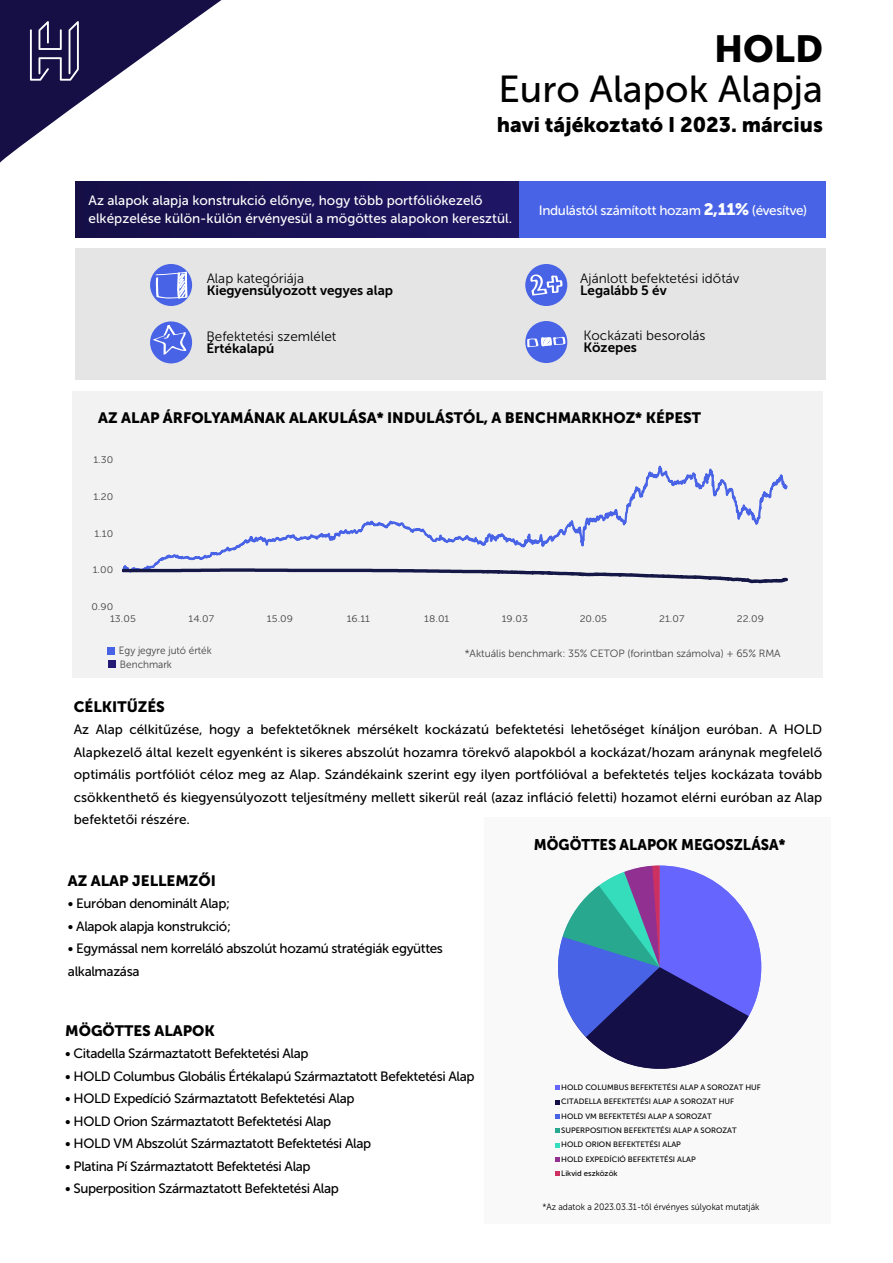
<style>
.page{position:relative;width:893px;height:1263px;background:#fff}
.page>*{position:absolute;margin:0;border:0;box-sizing:border-box;transform-origin:0 0}
.t1{font:37.5px "Museo Sans 500";color:#000}
.t2{font:37.5px "Museo Sans 900";color:#000}
.t3{font:21px "Museo Sans 900";color:#000}
.t4{font:15.3px "Museo Sans 900";color:#000;scale:.94 1}
.t5{font:15px "Museo Sans 900";color:#000}
.t6{font:13.5px/22.5px "Museo Sans 500";letter-spacing:-.03em;color:#000;text-align:justify}
.t7{font:13.5px/18px "Museo Sans 500";color:#fff}
.t8{font:13.5px "Museo Sans 300";color:#000}
.t9{font:13.5px "Museo Sans 700";color:#000}
.t10{font:13.5px "Museo Sans 500";letter-spacing:-.025em;color:#fff}
.t11{font:10.5px "Museo Sans 300";letter-spacing:-.005em;color:#404040}
.t12{font:10.5px/13.4px "Museo Sans 300";letter-spacing:-.005em;color:#404040;scale:.95 1}
.t13{font:9.45px "Museo Sans 300";color:#404040;scale:1.1 1}
.t14{font:9.15px "Museo Sans 300";color:#000;scale:.94 1}
.t15{font:7.8px/14.4px "Museo Sans 500";color:#000}
.s1{font-family:"Museo Sans 900";font-size:16.5px}
</style>
<div class="page">
<svg style="left:0;top:0;width:221px;height:163px"></svg>
<div style="left:73px;top:392px;width:750px;height:286px;background:#f2f2f2"></div>
<div style="left:108px;top:647px;width:7px;height:8px;background:#4863e5"></div>
<div style="left:108px;top:660px;width:8px;height:8px;background:#241975"></div>
<div style="left:483px;top:818px;width:347px;height:406px;background:#f9f9f9"></div>
<svg style="left:555px;top:1100px;width:4px;height:4px"></svg>
<svg style="left:555px;top:1114px;width:4px;height:4px"></svg>
<svg style="left:555px;top:1129px;width:4px;height:4px"></svg>
<svg style="left:555px;top:1143px;width:4px;height:4px"></svg>
<svg style="left:555px;top:1157px;width:4px;height:4px"></svg>
<svg style="left:555px;top:1172px;width:4px;height:4px"></svg>
<div style="left:75px;top:248px;width:750px;height:132px;background:#e5e5e5"></div>
<div style="left:75px;top:182px;width:445px;height:56px;background:linear-gradient(to right,#150f46,#1f1666)"></div>
<div style="left:519px;top:182px;width:306px;height:56px;background:#4863e5"></div>
<div style="left:150px;top:321px;width:42px;height:42px;background:#4863e5;border-radius:50%"></div>
<svg style="left:153px;top:325px;width:33px;height:30px"></svg>
<div style="left:525px;top:321px;width:42px;height:42px;background:#4863e5;border-radius:50%"></div>
<svg style="left:527px;top:337px;width:38px;height:10px"></svg>
<div style="left:150px;top:264px;width:42px;height:42px;background:#4863e5;border-radius:50%"></div>
<svg style="left:154px;top:272px;width:33px;height:27px"></svg>
<div style="left:525px;top:264px;width:42px;height:42px;background:#4863e5;border-radius:50%"></div>
<svg style="left:530px;top:274px;width:32px;height:22px"></svg>
<svg style="left:555px;top:865px;width:206px;height:225px"></svg>
<svg style="left:123px;top:465px;width:664px;height:102px"></svg>
<svg style="left:123px;top:567px;width:664px;height:17px"></svg>
<h1 class="t2" style="left:714px;top:28px;width:110px">HOLD</h1>
<h1 class="t1" style="left:498px;top:69px;width:326px">Euro Alapok Alapja</h1>
<h2 class="t3" style="left:497px;top:113px;width:327px">havi tájékoztató I 2023. március</h2>
<p class="t7" style="left:89px;top:192px;width:425px">Az alapok alapja konstrukció előnye, hogy több portfóliókezelő elképzelése külön-külön érvényesül a mögöttes alapokon keresztül.</p>
<p class="t10" style="left:539px;top:203px;width:270px">Indulástól számított hozam <span class="s1">2,11%</span> (évesítve)</p>
<p class="t8" style="left:207px;top:271px;width:99px">Alap kategóriája</p>
<p class="t9" style="left:207px;top:283px;width:188px">Kiegyensúlyozott vegyes alap</p>
<p class="t8" style="left:206px;top:329px;width:131px">Befektetési szemlélet</p>
<p class="t9" style="left:206px;top:341px;width:69px">Értékalapú</p>
<p class="t8" style="left:580px;top:271px;width:161px">Ajánlott befektetési időtáv</p>
<p class="t9" style="left:580px;top:283px;width:88px">Legalább 5 év</p>
<p class="t8" style="left:583px;top:328px;width:123px">Kockázati besorolás</p>
<p class="t9" style="left:583px;top:340px;width:55px">Közepes</p>
<p class="t5" style="left:98px;top:409px;width:604px">AZ ALAP ÁRFOLYAMÁNAK ALAKULÁSA* INDULÁSTÓL, A BENCHMARKHOZ* KÉPEST</p>
<p class="t13" style="left:93px;top:455px;width:20px">1.30</p>
<p class="t13" style="left:93px;top:491px;width:20px">1.20</p>
<p class="t13" style="left:94px;top:528px;width:19px">1.10</p>
<p class="t13" style="left:93px;top:565px;width:20px">1.00</p>
<p class="t13" style="left:91px;top:602px;width:21px">0.90</p>
<p class="t13" style="left:110px;top:614px;width:25px">13.05</p>
<p class="t13" style="left:188px;top:614px;width:25px">14.07</p>
<p class="t13" style="left:267px;top:614px;width:25px">15.09</p>
<p class="t13" style="left:347px;top:614px;width:23px">16.11</p>
<p class="t13" style="left:424px;top:614px;width:24px">18.01</p>
<p class="t13" style="left:502px;top:614px;width:25px">19.03</p>
<p class="t13" style="left:579px;top:614px;width:26px">20.05</p>
<p class="t13" style="left:659px;top:614px;width:25px">21.07</p>
<p class="t13" style="left:736px;top:614px;width:26px">22.09</p>
<p class="t12" style="left:119px;top:644px;width:99px">Egy jegyre jutó érték<br>Benchmark</p>
<p class="t11" style="left:464px;top:648px;width:317px">*Aktuális benchmark: 35% CETOP (forintban számolva) + 65% RMA</p>
<p class="t5" style="left:74px;top:698px;width:93px">CÉLKITŰZÉS</p>
<p class="t6" style="left:74px;top:719px;width:750px">Az Alap célkitűzése, hogy a befektetőknek mérsékelt kockázatú befektetési lehetőséget kínáljon euróban. A HOLD Alapkezelő által kezelt egyenként is sikeres abszolút hozamra törekvő alapokból a kockázat/hozam aránynak megfelelő optimális portfóliót céloz meg az Alap. Szándékaink szerint egy ilyen portfólióval a befektetés teljes kockázata tovább csökkenthető és kiegyensúlyozott teljesítmény mellett sikerül reál (azaz infláció feletti) hozamot elérni euróban az Alap befektetői részére.</p>
<p class="t5" style="left:68px;top:872px;width:149px">AZ ALAP JELLEMZŐI</p>
<p class="t6" style="left:68px;top:893px;width:163px">• Euróban denominált Alap;</p>
<p class="t6" style="left:68px;top:915px;width:164px">• Alapok alapja konstrukció;</p>
<p class="t6" style="left:68px;top:938px;width:376px">• Egymással nem korreláló abszolút hozamú stratégiák együttes alkalmazása</p>
<p class="t5" style="left:65px;top:1022px;width:151px">MÖGÖTTES ALAPOK</p>
<p class="t6" style="left:65px;top:1043px;width:245px">• Citadella Származtatott Befektetési Alap</p>
<p class="t6" style="left:65px;top:1065px;width:411px">• HOLD Columbus Globális Értékalapú Származtatott Befektetési Alap</p>
<p class="t6" style="left:65px;top:1088px;width:291px">• HOLD Expedíció Származtatott Befektetési Alap</p>
<p class="t6" style="left:65px;top:1110px;width:267px">• HOLD Orion Származtatott Befektetési Alap</p>
<p class="t6" style="left:65px;top:1133px;width:307px">• HOLD VM Abszolút Származtatott Befektetési Alap</p>
<p class="t6" style="left:65px;top:1155px;width:247px">• Platina Pí Származtatott Befektetési Alap</p>
<p class="t6" style="left:65px;top:1178px;width:275px">• Superposition Származtatott Befektetési Alap</p>
<p class="t4" style="left:534px;top:836px;width:269px">MÖGÖTTES ALAPOK MEGOSZLÁSA*</p>
<p class="t15" style="left:561px;top:1080px;width:201px">HOLD COLUMBUS BEFEKTETÉSI ALAP A SOROZAT HUF CITADELLA BEFEKTETÉSI ALAP A SOROZAT HUF<br>HOLD VM BEFEKTETÉSI ALAP A SOROZAT SUPERPOSITION BEFEKTETÉSI ALAP A SOROZAT<br>HOLD ORION BEFEKTETÉSI ALAP<br>HOLD EXPEDÍCIÓ BEFEKTETÉSI ALAP<br>Likvid eszközök</p>
<p class="t14" style="left:542px;top:1202px;width:232px">*Az adatok a 2023.03.31-től érvényes súlyokat mutatják</p>
</div>
